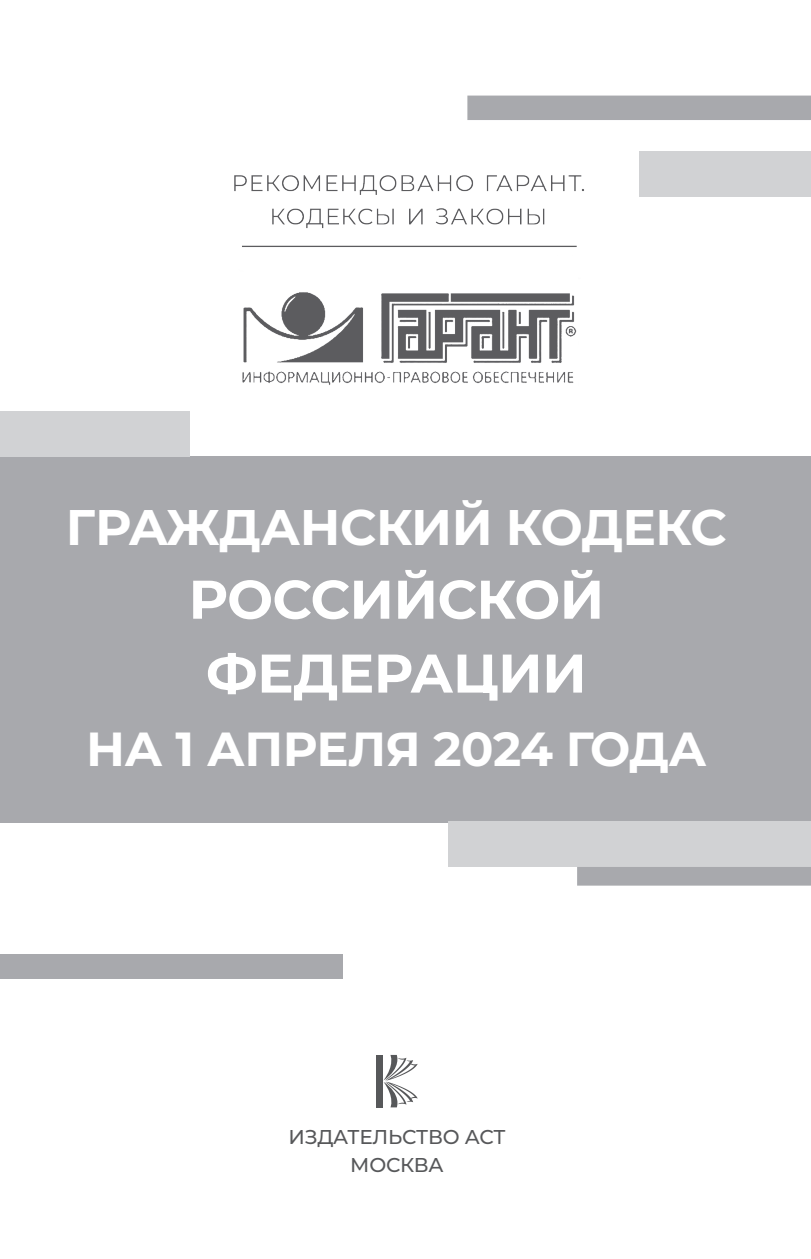
<style>
.page{position:relative;width:811px;height:1259px;background:#fff}
.page>*{position:absolute;margin:0;border:0;box-sizing:border-box;transform-origin:0 0}
.t1{font:700 54.4px/73.8px "Montserrat";letter-spacing:-.01em;color:#fff;text-align:center}
.t2{font:700 50px "Montserrat";letter-spacing:-.01em;color:#fff}
.t3{font:700 47.8px "Montserrat";letter-spacing:-.01em;color:#fff}
.t4{font:500 20px/28.6px "Montserrat";letter-spacing:-.01em;color:#57585a;text-align:center}
</style>
<div class="page">
<div style="left:0;top:456px;width:811px;height:367px;background:#a8a9ad"></div>
<div style="left:0;top:411px;width:190px;height:45px;background:#d1d2d4"></div>
<div style="left:639px;top:152px;width:172px;height:45px;background:#d1d2d4"></div>
<div style="left:449px;top:822px;width:362px;height:45px;background:#d1d2d4"></div>
<div style="left:577px;top:867px;width:234px;height:18px;background:#a8a9ad"></div>
<div style="left:467px;top:96px;width:344px;height:24px;background:#a8a9ad"></div>
<div style="left:0;top:954px;width:343px;height:24px;background:#a8a9ad"></div>
<img style="left:234px;top:175px;width:350px;height:210px">
<div style="left:376px;top:1055px;width:6px;height:52px;background:#57585a"></div>
<svg style="left:383px;top:1055px;width:35px;height:52px"></svg>
<h2 class="t2" style="left:66px;top:494px;width:662px">ГРАЖДАНСКИЙ КОДЕКС</h2>
<h1 class="t1" style="left:188px;top:561px;width:417px">РОССИЙСКОЙ<br>ФЕДЕРАЦИИ</h1>
<h3 class="t3" style="left:86px;top:717px;width:622px">НА 1 АПРЕЛЯ 2024 ГОДА</h3>
<p class="t4" style="left:288px;top:1121px;width:219px">ИЗДАТЕЛЬСТВО АСТ<br>МОСКВА</p>
</div>
